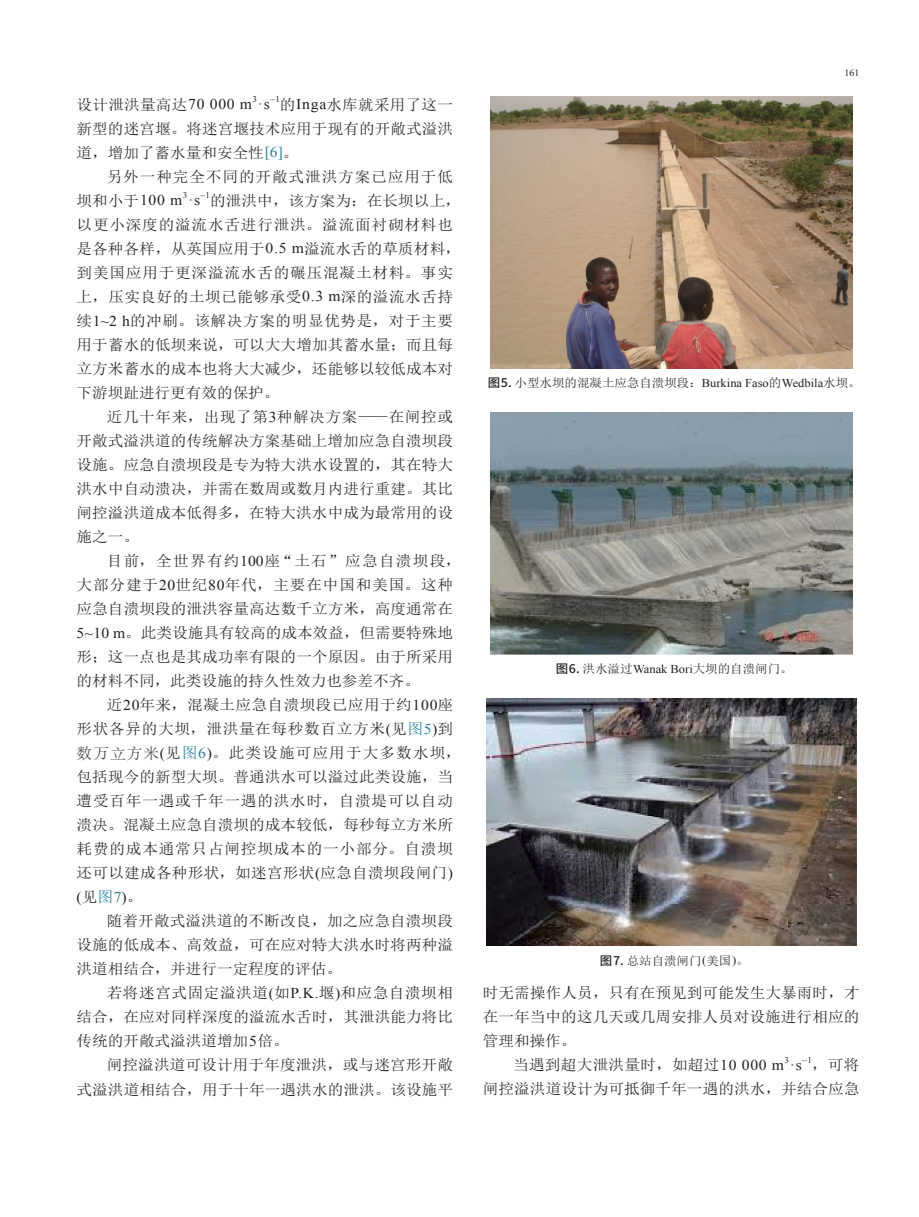
<style>
.page{position:relative;width:919px;height:1217px;background:#fff}
.page>*{position:absolute;margin:0;border:0;box-sizing:border-box;transform-origin:0 0}
.t1{font:15px/24px "Sim Sun";letter-spacing:.005em;color:#231f20;text-align:justify;scale:1.04 1}
.t2{font:15px/24px "Sim Sun";letter-spacing:.03em;color:#231f20;scale:1.04 1}
.t3{font:15px "Times New Roman";letter-spacing:.05em;color:#231f20;scale:1.04 1}
.t4{font:15px "Sim Sun";letter-spacing:.06em;color:#231f20;scale:1.04 1}
.t5{font:12px "Sim Sun";color:#231f20;scale:1.04 1}
.t6{font:9.6px "Times New Roman";color:#231f20;scale:1.04 1}
.t7{font:8.7px "Times New Roman";color:#231f20;scale:1.04 1}
.s1{font-family:"Sim Sun"}
.s2{font-family:"Times New Roman"}
.s3{font-family:"Times New Roman";color:#277ea2}
.s4{color:#277ea2}
.s5{font-family:"Adobe Song Std";font-weight:300}
.s6{font-family:"Sim Sun";color:#277ea2}
.s7{font-family:"Source Han Sans CN";font-weight:500}
</style>
<div class="page">
<img style="left:490px;top:97px;width:361px;height:271px">
<img style="left:490px;top:413px;width:361px;height:241px">
<img style="left:486px;top:698px;width:370px;height:247px">
<p class="t7" style="left:252px;top:93px;width:6px">3</p>
<p class="t7" style="left:270px;top:93px;width:11px">–1</p>
<p class="t3" style="left:77px;top:94px;width:187px"><span class="s1">设计泄洪量高达</span>70 000 m ·s</p>
<p class="t1" style="left:77px;top:92px;width:363px;text-indent:203px">的<span class="s2">Inga</span>水库就采用了这一新型的迷宫堰。将迷宫堰技术应用于现有的开敞式溢洪道，增加了蓄水量和安全性<span class="s3">[6]</span>。</p>
<p class="t4" style="left:107px;top:169px;width:334px">另外一种完全不同的开敞式泄洪方案已应用于低</p>
<p class="t3" style="left:77px;top:190px;width:120px"><span class="s1">坝和小于</span>100 m ·s</p>
<p class="t7" style="left:183px;top:189px;width:6px">3</p>
<p class="t7" style="left:201px;top:189px;width:11px">–1</p>
<p class="t1" style="left:77px;top:188px;width:371px;text-align:left;text-indent:134px">的泄洪中，该方案为：在长坝以上，以更小深度的溢流水舌进行泄洪。溢流面衬砌材料也是各种各样，从英国应用于<span class="s2">0.5 m</span>溢流水舌的草质材料，到美国应用于更深溢流水舌的碾压混凝土材料。事实上，压实良好的土坝已能够承受<span class="s2">0.3 m</span>深的溢流水舌持续<span class="s2">1~2 h</span>的冲刷。该解决方案的明显优势是，对于主要用于蓄水的低坝来说，可以大大增加其蓄水量；而且每立方米蓄水的成本也将大大减少，还能够以较低成本对下游坝趾进行更有效的保护。</p>
<p class="t1" style="left:77px;top:404px;width:363px;text-indent:30px">近几十年来，出现了第<span class="s2">3</span>种解决方案——在闸控或开敞式溢洪道的传统解决方案基础上增加应急自溃坝段设施。应急自溃坝段是专为特大洪水设置的，其在特大洪水中自动溃决，并需在数周或数月内进行重建。其比闸控溢洪道成本低得多，在特大洪水中成为最常用的设施之一。</p>
<p class="t1" style="left:77px;top:548px;width:371px;text-align:left;text-indent:30px">目前，全世界有约<span class="s2">100</span>座“土石”应急自溃坝段，大部分建于<span class="s2">20</span>世纪<span class="s2">80</span>年代，主要在中国和美国。这种应急自溃坝段的泄洪容量高达数千立方米，高度通常在<br><span class="s2">5~10 m</span>。此类设施具有较高的成本效益，但需要特殊地形；这一点也是其成功率有限的一个原因。由于所采用的材料不同，此类设施的持久性效力也参差不齐。</p>
<p class="t2" style="left:77px;top:692px;width:371px;text-indent:30px">近<span class="s2">20</span>年来，混凝土应急自溃坝段已应用于约<span class="s2">100</span>座形状各异的大坝，泄洪量在每秒数百立方米<span class="s2">(</span>见<span class="s4">图</span><span class="s3">5</span><span class="s2">)</span>到<span class="s5">数万立方米</span><span class="s2">(</span>见<span class="s4">图</span><span class="s3">6</span><span class="s2">)</span>。此类设施可应用于大多数水坝，包括现今的新型大坝。普通洪水可以溢过此类设施，当遭受百年一遇或千年一遇的洪水时，自溃堤可以自动溃决。混凝土应急自溃坝的成本较低，每秒每立方米所耗费的成本通常只占闸控坝成本的一小部分。自溃坝还可以建成各种形状，如迷宫形状<span class="s2">(</span>应急自溃坝段闸门<span class="s2">)</span></p>
<p class="t3" style="left:77px;top:886px;width:65px">(<span class="s1">见</span><span class="s6">图</span><span class="s4">7</span>)<span class="s1">。</span></p>
<p class="t1" style="left:77px;top:908px;width:363px;text-indent:30px">随着开敞式溢洪道的不断改良，加之应急自溃坝段设施的低成本、高效益，可在应对特大洪水时将两种溢洪道相结合，并进行一定程度的评估。</p>
<p class="t1" style="left:77px;top:980px;width:363px;text-indent:30px">若将迷宫式固定溢洪道<span class="s2">(</span>如<span class="s2">P.K.</span>堰<span class="s2">)</span>和应急自溃坝相结合，在应对同样深度的溢流水舌时，其泄洪能力将比传统的开敞式溢洪道增加<span class="s2">5</span>倍。</p>
<p class="t1" style="left:77px;top:1052px;width:363px;text-align:right">闸控溢洪道可设计用于年度泄洪，或与迷宫形开敞<br>式溢洪道相结合，用于十年一遇洪水的泄洪。该设施平</p>
<p class="t6" style="left:844px;top:67px;width:16px">161</p>
<p class="t5" style="left:488px;top:376px;width:360px"><span class="s7">图5.</span> 小型水坝的混凝土应急自溃坝段：<span class="s2">Burkina Faso</span>的<span class="s2">Wedbila</span>水坝。</p>
<p class="t5" style="left:555px;top:662px;width:229px"><span class="s7">图6.</span> 洪水溢过<span class="s2">Wanak Bori</span><span class="s5">大</span>坝的自溃闸门。</p>
<p class="t5" style="left:600px;top:953px;width:144px"><span class="s7">图7.</span> 总站自溃闸门<span class="s2">(</span>美国<span class="s2">)</span><span class="s5">。</span></p>
<p class="t1" style="left:483px;top:980px;width:363px">时无需操作人员，只有在预见到可能发生大暴雨时，才</p>
<p class="t1" style="left:483px;top:1004px;width:363px">在一年当中的这几天或几周安排人员对设施进行相应的</p>
<p class="t1" style="left:483px;top:1028px;width:91px">管理和操作。</p>
<p class="t1" style="left:513px;top:1052px;width:279px">当遇到超大泄洪量时，如超过<span class="s2">10 000 m ·s</span></p>
<p class="t7" style="left:784px;top:1053px;width:6px">3</p>
<p class="t7" style="left:802px;top:1053px;width:11px">–1</p>
<p class="t1" style="left:483px;top:1052px;width:363px;text-align:right">，可将<br>闸控溢洪道设计为可抵御千年一遇的洪水，并结合应急</p>
</div>
